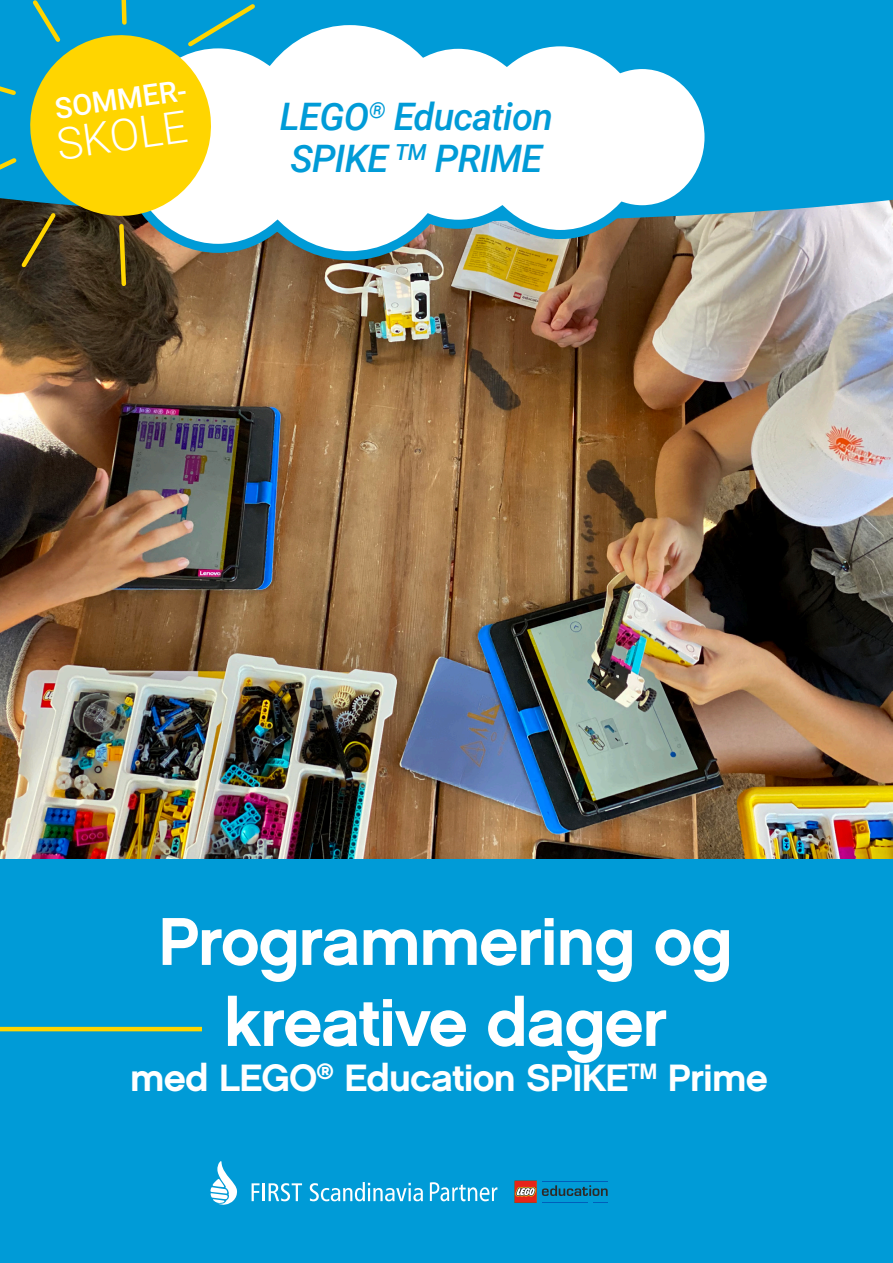
<style>
.page{position:relative;width:893px;height:1263px;background:#fff}
.page>*{position:absolute;margin:0;border:0;box-sizing:border-box;transform-origin:0 0}
.t1{font:700 67.5px/81px "LEGO Chalet 60";letter-spacing:-.02em;color:#fff;text-align:center}
.t2{font:300 44.25px "Roboto";color:#fff}
.t3{font:700 37.95px "LEGO Chalet 60";letter-spacing:-.02em;color:#fff}
.t4{font:italic 500 37.95px/42.2px "Roboto";letter-spacing:-.02em;color:#009bd7}
.t5{font:500 29.1px "Roboto";color:#fff}
</style>
<div class="page">
<img style="left:0;top:221px;width:893px;height:639px">
<div style="left:259px;top:0;width:634px;height:221px;background:#009bd7"></div>
<svg style="left:259px;top:11px;width:459px;height:254px"></svg>
<div style="left:0;top:860px;width:893px;height:403px;background:#009bd7"></div>
<svg style="left:0;top:0;width:259px;height:289px"></svg>
<svg style="left:252px;top:1183px;width:8px;height:18px"></svg>
<hr style="left:262px;top:1183px;width:3px;height:18px;background:#fff">
<svg style="left:269px;top:1183px;width:33px;height:18px"></svg>
<svg style="left:310px;top:1182px;width:113px;height:19px"></svg>
<svg style="left:210px;top:1161px;width:27px;height:44px"></svg>
<svg style="left:430px;top:1182px;width:67px;height:19px"></svg>
<svg style="left:514px;top:1181px;width:94px;height:22px"></svg>
<hr style="left:0;top:1027px;width:202px;height:4px;background:#ffd500">
<p class="t5" style="left:52px;top:88px;width:139px;rotate:-8deg">SOMMER-</p>
<p class="t2" style="left:53px;top:113px;width:133px;rotate:-8deg">SKOLE</p>
<p class="t4" style="left:280px;top:94px;width:275px">LEGO<sup>®</sup> Education<br>SPIKE <sup>TM</sup> PRIME</p>
<h1 class="t1" style="left:158px;top:900px;width:576px">Programmering og kreative dager</h1>
<p class="t3" style="left:130px;top:1054px;width:639px">med LEGO<sup>®</sup> Education SPIKE<sup>TM</sup> Prime</p>
</div>
